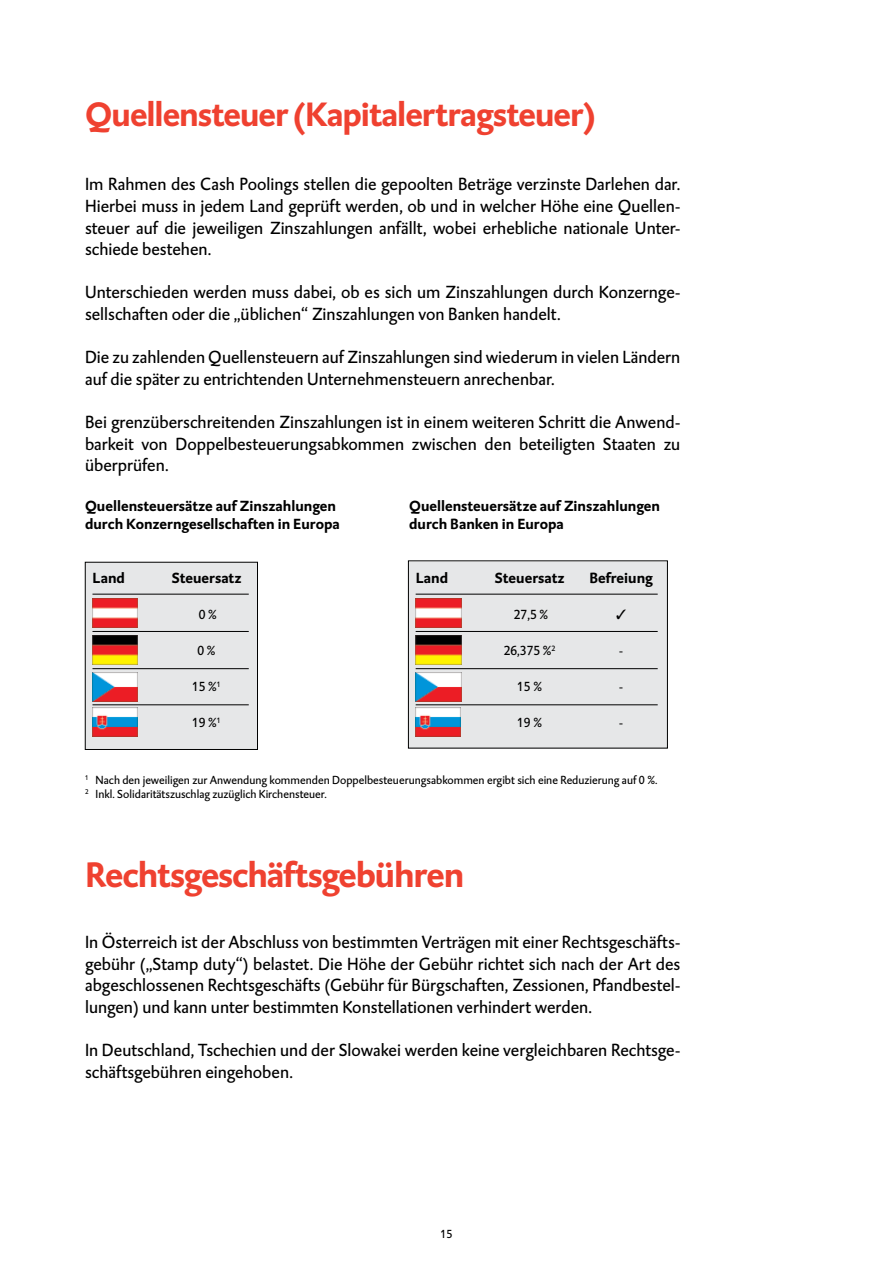
<style>
.page{position:relative;width:893px;height:1263px;background:#fff}
.page>*{position:absolute;margin:0;border:0;box-sizing:border-box;transform-origin:0 0}
.t1{font:700 36px "DTL Caspari T";letter-spacing:-.03em;color:#ef4130}
.t2{font:700 34.5px "DTL Caspari T";letter-spacing:-.03em;color:#ef4130}
.t3{font:18px/21.6px "DTL Caspari T";color:#000;text-align:justify}
.t4{font:700 15px "DTL Caspari T";color:#000}
.t5{font:13.5px "DTL Caspari T";color:#000}
.t6{font:12px/14.4px "DTL Caspari T";color:#000}
</style>
<div class="page">
<div style="left:85px;top:562px;width:173px;height:186px;background:#e6e7e8"></div>
<img style="left:92px;top:598px;width:46px;height:29px">
<img style="left:92px;top:635px;width:46px;height:30px">
<img style="left:92px;top:673px;width:46px;height:29px">
<img style="left:92px;top:708px;width:45px;height:28px">
<hr style="left:92px;top:594px;width:157px;height:1px;background:#000">
<hr style="left:92px;top:631px;width:157px;height:1px;background:#000">
<hr style="left:92px;top:668px;width:157px;height:1px;background:#000">
<hr style="left:92px;top:704px;width:157px;height:1px;background:#000">
<div style="left:408px;top:562px;width:260px;height:186px;background:#e6e7e8"></div>
<img style="left:416px;top:598px;width:45px;height:29px">
<img style="left:416px;top:635px;width:45px;height:30px">
<img style="left:416px;top:673px;width:45px;height:29px">
<img style="left:416px;top:708px;width:44px;height:28px">
<hr style="left:416px;top:594px;width:242px;height:1px;background:#000">
<hr style="left:416px;top:631px;width:242px;height:1px;background:#000">
<hr style="left:416px;top:668px;width:242px;height:1px;background:#000">
<hr style="left:416px;top:704px;width:242px;height:1px;background:#000">
<div style="left:85px;top:562px;width:173px;height:188px;border:1px solid #000"></div>
<div style="left:408px;top:561px;width:260px;height:187px;border:1px solid #000"></div>
<h2 class="t2" style="left:85px;top:91px;width:512px">Quellensteuer (Kapitalertragsteuer)</h2>
<p class="t3" style="left:85px;top:174px;width:597px">Im Rahmen des Cash Poolings stellen die gepoolten Beträge verzinste Darlehen dar.<br>Hierbei muss in jedem Land geprüft werden, ob und in welcher Höhe eine Quellen&shy;steuer auf die jeweiligen Zinszahlungen anfällt, wobei erhebliche nationale Unter&shy;schiede bestehen.</p>
<p class="t3" style="left:85px;top:282px;width:597px">Unterschieden werden muss dabei, ob es sich um Zinszahlungen durch Konzernge&shy;sellschaften oder die „üblichen“ Zinszahlungen von Banken handelt.</p>
<p class="t3" style="left:85px;top:346px;width:597px">Die zu zahlenden Quellensteuern auf Zinszahlungen sind wiederum in vielen Ländern auf die später zu entrichtenden Unternehmensteuern anrechenbar.</p>
<p class="t3" style="left:85px;top:411px;width:597px">Bei grenzüberschreitenden Zinszahlungen ist in einem weiteren Schritt die Anwend&shy;barkeit von Doppelbesteuerungsabkommen zwischen den beteiligten Staaten zu überprüfen.</p>
<p class="t4" style="left:85px;top:496px;width:253px">Quellensteuersätze auf Zinszahlungen</p>
<p class="t4" style="left:409px;top:496px;width:253px">Quellensteuersätze auf Zinszahlungen</p>
<p class="t4" style="left:85px;top:514px;width:256px">durch Konzerngesellschaften in Europa</p>
<p class="t4" style="left:409px;top:514px;width:156px">durch Banken in Europa</p>
<p class="t4" style="left:92px;top:568px;width:34px">Land</p>
<p class="t4" style="left:171px;top:568px;width:72px">Steuersatz</p>
<p class="t5" style="left:199px;top:607px;width:20px">0 %</p>
<p class="t5" style="left:197px;top:643px;width:20px">0 %</p>
<p class="t5" style="left:192px;top:679px;width:30px">15 %<sup>1</sup></p>
<p class="t5" style="left:192px;top:715px;width:30px">19 %<sup>1</sup></p>
<p class="t4" style="left:416px;top:568px;width:34px">Land</p>
<p class="t4" style="left:494px;top:568px;width:72px">Steuersatz</p>
<p class="t4" style="left:589px;top:568px;width:65px">Befreiung</p>
<p class="t5" style="left:514px;top:607px;width:36px">27,5 %</p>
<p class="t5" style="left:504px;top:643px;width:53px">26,375 %<sup>2</sup></p>
<p class="t5" style="left:619px;top:643px;width:5px">-</p>
<p class="t5" style="left:517px;top:679px;width:26px">15 %</p>
<p class="t5" style="left:619px;top:679px;width:5px">-</p>
<p class="t5" style="left:517px;top:715px;width:26px">19 %</p>
<p class="t5" style="left:619px;top:715px;width:5px">-</p>
<p class="t6" style="left:85px;top:773px;width:574px"><sup>1</sup> Nach den jeweiligen zur Anwendung kommenden Doppelbesteuerungsabkommen ergibt sich eine Reduzierung auf 0 %.<br><sup>2</sup> Inkl. Solidaritätszuschlag zuzüglich Kirchensteuer.</p>
<h1 class="t1" style="left:85px;top:851px;width:381px">Rechtsgeschäftsgebühren</h1>
<p class="t3" style="left:85px;top:931px;width:597px">In Österreich ist der Abschluss von bestimmten Verträgen mit einer Rechtsgeschäfts&shy;gebühr („Stamp duty“) belastet. Die Höhe der Gebühr richtet sich nach der Art des abgeschlossenen Rechtsgeschäfts (Gebühr für Bürgschaften, Zessionen, Pfandbestel&shy;lungen) und kann unter bestimmten Konstellationen verhindert werden.</p>
<p class="t3" style="left:85px;top:1039px;width:597px">In Deutschland, Tschechien und der Slowakei werden keine vergleichbaren Rechtsge&shy;schäftsgebühren eingehoben.</p>
<p class="t6" style="left:440px;top:1226px;width:13px">15</p>
</div>
